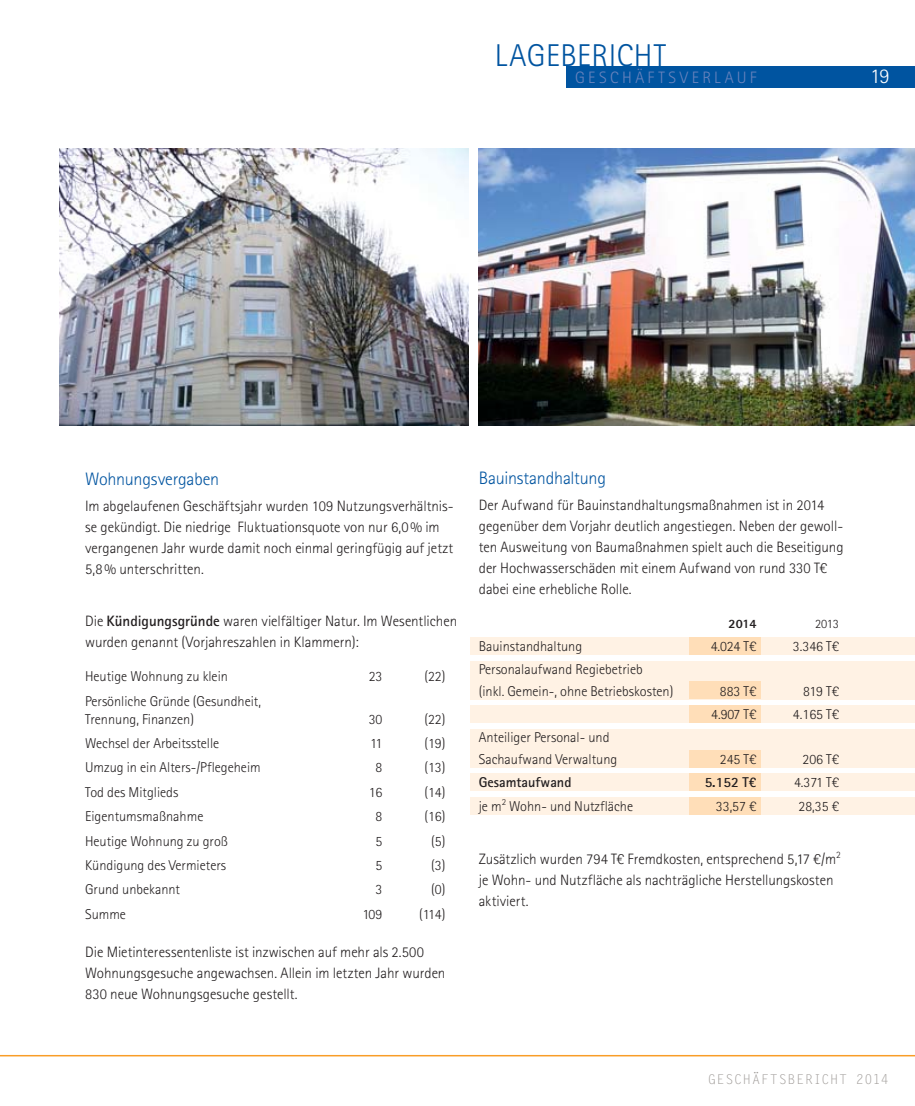
<style>
.page{position:relative;width:915px;height:1106px;background:#fff}
.page>*{position:absolute;margin:0;border:0;box-sizing:border-box;transform-origin:0 0}
.t1{font:300 31.5px "Rotis Sans Serif";letter-spacing:.015em;color:#0054a0}
.t2{font:300 21px "Rotis Sans Serif";color:#fff}
.t3{font:300 18px "Rotis Sans Serif Std";letter-spacing:-.015em;color:#0054a0}
.t4{font:300 16.5px "Rotis Sans Serif";letter-spacing:.205em;color:#6983bd}
.t5{font:300 15px/21px "Rotis Sans Serif Std";color:#231f20}
.t6{font:300 14.25px/21.3px "Rotis Sans Serif Std";color:#231f20}
.t7{font:700 14.25px "Rotis Sans Serif Std";color:#231f20}
.t8{font:13.5px "Letter Gothic Std";letter-spacing:.045em;color:#9f9b98}
.t9{font:800 12.75px "Rotis Sans Serif Std";color:#231f20}
.t10{font:300 12.75px "Rotis Sans Serif Std";color:#231f20}
.s1{font-weight:700}
</style>
<div class="page">
<div style="left:566px;top:66px;width:348px;height:21px;background:#0054a0"></div>
<hr style="left:0;top:1054px;width:914px;height:2px;background:#f99d27">
<div style="left:470px;top:637px;width:444px;height:17px;background:#fff2e4"></div>
<div style="left:470px;top:661px;width:444px;height:38px;background:#fff2e4"></div>
<div style="left:470px;top:705px;width:444px;height:17px;background:#fff2e4"></div>
<div style="left:470px;top:729px;width:444px;height:38px;background:#fff2e4"></div>
<div style="left:470px;top:773px;width:444px;height:17px;background:#fff2e4"></div>
<div style="left:470px;top:797px;width:444px;height:17px;background:#fff2e4"></div>
<div style="left:688px;top:637px;width:72px;height:17px;background:#ffdeb8"></div>
<div style="left:688px;top:681px;width:72px;height:17px;background:#ffdeb8"></div>
<div style="left:688px;top:705px;width:72px;height:17px;background:#ffdeb8"></div>
<div style="left:688px;top:750px;width:72px;height:17px;background:#ffdeb8"></div>
<div style="left:688px;top:773px;width:72px;height:17px;background:#ffdeb8"></div>
<div style="left:688px;top:797px;width:72px;height:17px;background:#ffdeb8"></div>
<img style="left:478px;top:149px;width:436px;height:276px">
<img style="left:60px;top:149px;width:408px;height:276px">
<h1 class="t1" style="left:495px;top:44px;width:172px">LAGEBERICHT</h1>
<p class="t4" style="left:575px;top:72px;width:182px">GESCHÄFTSVERLAUF</p>
<h2 class="t2" style="left:869px;top:69px;width:21px">19</h2>
<p class="t3" style="left:85px;top:472px;width:135px">Wohnungsvergaben</p>
<p class="t5" style="left:85px;top:497px;width:370px">Im abgelaufenen Geschäftsjahr wurden 109 Nutzungsverhältnis&shy;se gekündigt. Die niedrige Fluktuationsquote von nur 6,0 % im vergangenen Jahr wurde damit noch einmal geringfügig auf jetzt 5,8 % unterschritten.</p>
<p class="t5" style="left:85px;top:612px;width:373px">Die <span class="s1">Kündigungsgründe</span> waren vielfältiger Natur. Im Wesentlichen wurden genannt (Vorjahreszahlen in Klammern):</p>
<p class="t6" style="left:85px;top:667px;width:144px">Heutige Wohnung zu klein</p>
<p class="t6" style="left:368px;top:667px;width:15px">23</p>
<p class="t6" style="left:424px;top:667px;width:23px">(22)</p>
<p class="t6" style="left:85px;top:693px;width:177px;line-height:18px">Persönliche Gründe (Gesundheit,<br>Trennung, Finanzen)</p>
<p class="t6" style="left:368px;top:709px;width:15px">30</p>
<p class="t6" style="left:424px;top:709px;width:23px">(22)</p>
<p class="t6" style="left:85px;top:734px;width:136px">Wechsel der Arbeitsstelle</p>
<p class="t6" style="left:370px;top:734px;width:14px">11</p>
<p class="t6" style="left:424px;top:734px;width:23px">(19)</p>
<p class="t6" style="left:85px;top:758px;width:177px">Umzug in ein Alters-/Pflegeheim</p>
<p class="t6" style="left:375px;top:758px;width:8px">8</p>
<p class="t6" style="left:424px;top:758px;width:23px">(13)</p>
<p class="t6" style="left:85px;top:782px;width:95px">Tod des Mitglieds</p>
<p class="t6" style="left:368px;top:782px;width:15px">16</p>
<p class="t6" style="left:424px;top:782px;width:23px">(14)</p>
<p class="t6" style="left:85px;top:807px;width:120px">Eigentumsmaßnahme</p>
<p class="t6" style="left:375px;top:807px;width:8px">8</p>
<p class="t6" style="left:424px;top:807px;width:23px">(16)</p>
<p class="t6" style="left:85px;top:831px;width:144px">Heutige Wohnung zu groß</p>
<p class="t6" style="left:375px;top:831px;width:8px">5</p>
<p class="t6" style="left:431px;top:831px;width:16px">(5)</p>
<p class="t6" style="left:85px;top:855px;width:143px">Kündigung des Vermieters</p>
<p class="t6" style="left:375px;top:855px;width:8px">5</p>
<p class="t6" style="left:431px;top:855px;width:16px">(3)</p>
<p class="t6" style="left:85px;top:880px;width:96px">Grund unbekannt</p>
<p class="t6" style="left:375px;top:880px;width:8px">3</p>
<p class="t6" style="left:431px;top:880px;width:16px">(0)</p>
<p class="t6" style="left:85px;top:904px;width:42px">Summe</p>
<p class="t6" style="left:362px;top:904px;width:22px">109</p>
<p class="t6" style="left:419px;top:904px;width:28px">(114)</p>
<p class="t5" style="left:85px;top:942px;width:362px">Die Mietinteressentenliste ist inzwischen auf mehr als 2.500<br>Wohnungsgesuche angewachsen. Allein im letzten Jahr wurden<br>830 neue Wohnungsgesuche gestellt.</p>
<p class="t3" style="left:478px;top:471px;width:129px">Bauinstandhaltung</p>
<p class="t5" style="left:478px;top:495px;width:366px">Der Aufwand für Bauinstandhaltungsmaßnahmen ist in 2014 gegenüber dem Vorjahr deutlich angestiegen. Neben der gewoll&shy;ten Ausweitung von Baumaßnahmen spielt auch die Beseitigung der Hochwasserschäden mit einem Aufwand von rund 330 T€ dabei eine erhebliche Rolle.</p>
<p class="t9" style="left:728px;top:618px;width:29px">2014</p>
<p class="t10" style="left:814px;top:618px;width:26px">2013</p>
<p class="t6" style="left:478px;top:637px;width:105px">Bauinstandhaltung</p>
<p class="t6" style="left:710px;top:637px;width:47px">4.024 T€</p>
<p class="t6" style="left:792px;top:637px;width:48px">3.346 T€</p>
<p class="t6" style="left:478px;top:660px;width:196px">Personalaufwand Regiebetrieb<br>(inkl. Gemein-, ohne Betriebskosten)</p>
<p class="t6" style="left:719px;top:681px;width:38px">883 T€</p>
<p class="t6" style="left:802px;top:681px;width:38px">819 T€</p>
<p class="t6" style="left:711px;top:705px;width:47px">4.907 T€</p>
<p class="t6" style="left:792px;top:705px;width:48px">4.165 T€</p>
<p class="t6" style="left:478px;top:728px;width:140px">Anteiliger Personal- und<br>Sachaufwand Verwaltung</p>
<p class="t6" style="left:719px;top:749px;width:38px">245 T€</p>
<p class="t6" style="left:802px;top:749px;width:38px">206 T€</p>
<p class="t7" style="left:478px;top:777px;width:94px">Gesamtaufwand</p>
<p class="t7" style="left:704px;top:777px;width:53px">5.152 T€</p>
<p class="t6" style="left:793px;top:773px;width:47px">4.371 T€</p>
<p class="t6" style="left:478px;top:796px;width:156px">je m<sup>2</sup> Wohn- und Nutzfläche</p>
<p class="t6" style="left:715px;top:796px;width:42px">33,57 €</p>
<p class="t6" style="left:798px;top:796px;width:42px">28,35 €</p>
<p class="t5" style="left:478px;top:850px;width:363px">Zusätzlich wurden 794 T€ Fremdkosten, entsprechend 5,17 €/m<sup>2 </sup>je Wohn- und Nutzfläche als nachträgliche Herstellungskosten aktiviert.</p>
<p class="t8" style="left:707px;top:1072px;width:183px">GESCHÄFTSBERICHT 2014</p>
</div>
